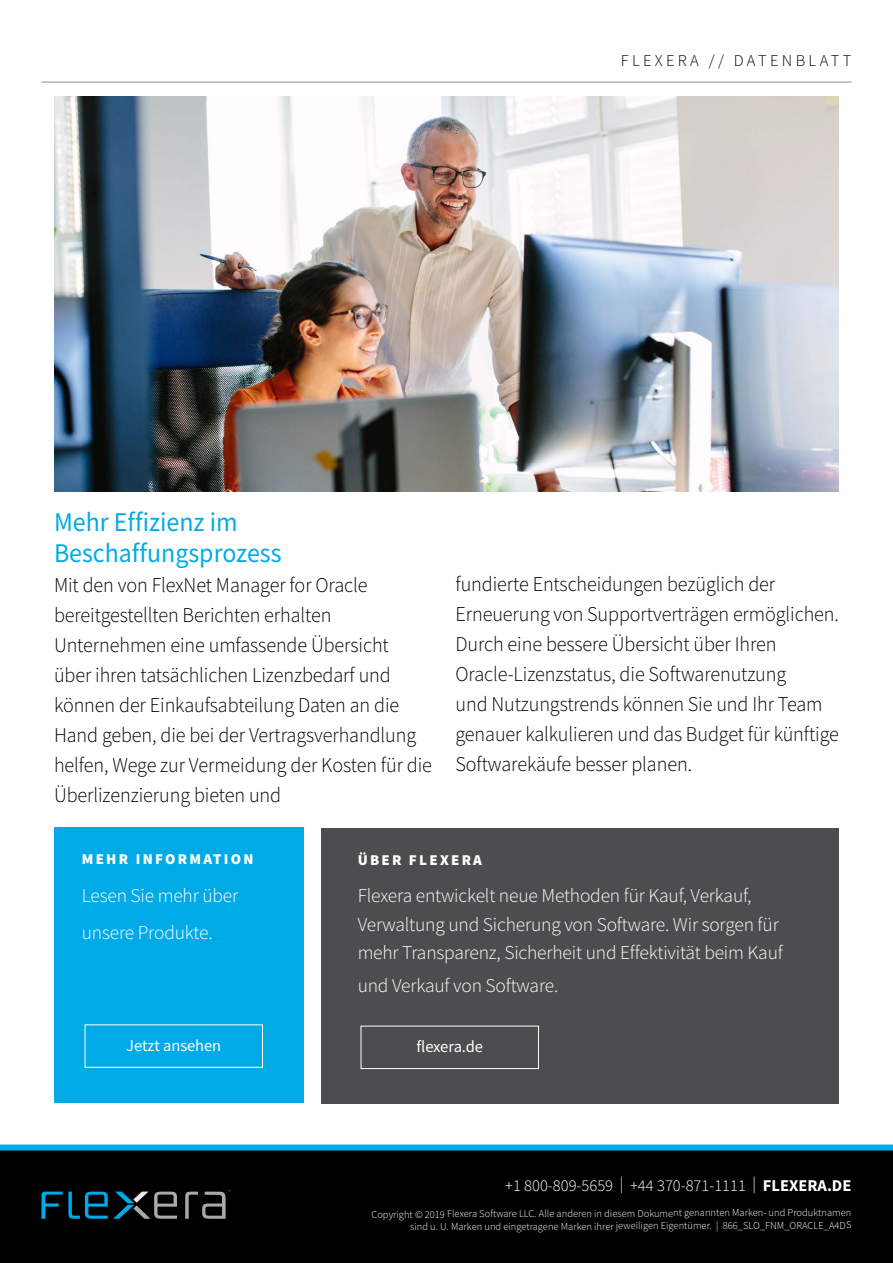
<style>
.page{position:relative;width:893px;height:1263px;background:#fff}
.page>*{position:absolute;margin:0;border:0;box-sizing:border-box;transform-origin:0 0}
.t1{font:27px/31.5px "Source Sans Pro";color:#00aae7;scale:.96 1}
.t2{font:300 21px/30px "Source Sans Pro";letter-spacing:-.005em;color:#000;scale:.96 1}
.t3{font:300 19.5px/28.5px "Source Sans Pro";letter-spacing:-.01em;color:#fff}
.t4{font:300 16.5px "Source Sans Pro";color:#fff}
.t5{font:16.5px "Source Sans Pro";letter-spacing:-.005em;color:#fff}
.t6{font:300 16.5px "Source Sans Pro";letter-spacing:.2em;color:#000}
.t7{font:900 15px "Source Sans Pro";letter-spacing:.15em;color:#fff}
.t8{font:300 10.5px/12.6px "Source Sans Pro";letter-spacing:-.005em;color:#fff;text-align:right}
.s1{font-weight:700}
</style>
<div class="page">
<div style="left:322px;top:828px;width:517px;height:275px;background:#4d4d4f"></div>
<div style="left:54px;top:827px;width:250px;height:276px;background:#00aae7"></div>
<div style="left:85px;top:1024px;width:178px;height:44px;border:1px solid #fff"></div>
<div style="left:361px;top:1026px;width:178px;height:43px;border:1px solid #fff"></div>
<div style="left:0;top:1150px;width:893px;height:113px;background:#000"></div>
<svg style="left:497px;top:1150px;width:396px;height:1px"></svg>
<div style="left:0;top:1144px;width:893px;height:6px;background:#00aae7"></div>
<svg style="left:185px;top:1190px;width:45px;height:29px"></svg>
<svg style="left:41px;top:1191px;width:136px;height:28px"></svg>
<img style="left:54px;top:97px;width:785px;height:395px">
<hr style="left:41px;top:82px;width:810px;height:1px;background:#8a8c8e">
<p class="t6" style="left:621px;top:51px;width:232px">FLEXERA // DATENBLATT</p>
<p class="t1" style="left:54px;top:506px;width:239px">Mehr Effizienz im<br>Beschaffungsprozess</p>
<p class="t2" style="left:54px;top:570px;width:395px">Mit den von FlexNet Manager for Oracle bereitgestellten Berichten erhalten Unternehmen eine umfassende Übersicht<br>über ihren tatsächlichen Lizenzbedarf und können der Einkaufsabteilung Daten an die Hand geben, die bei der Vertragsverhandlung helfen, Wege zur Vermeidung der Kosten für die Überlizenzierung bieten und</p>
<p class="t2" style="left:455px;top:569px;width:401px">fundierte Entscheidungen bezüglich der Erneuerung von Supportverträgen ermöglichen.<br>Durch eine bessere Übersicht über Ihren Oracle-Lizenzstatus, die Softwarenutzung<br>und Nutzungstrends können Sie und Ihr Team genauer kalkulieren und das Budget für künftige Softwarekäufe besser planen.</p>
<p class="t7" style="left:82px;top:849px;width:173px">MEHR INFORMATION</p>
<p class="t3" style="left:82px;top:877px;width:158px;line-height:37.5px">Lesen Sie mehr über unsere Produkte.</p>
<p class="t5" style="left:126px;top:1035px;width:97px">Jetzt ansehen</p>
<p class="t7" style="left:358px;top:849px;width:126px">ÜBER FLEXERA</p>
<p class="t3" style="left:358px;top:881px;width:427px">Flexera entwickelt neue Methoden für Kauf, Verkauf,<br>Verwaltung und Sicherung von Software. Wir sorgen für mehr Transparenz, Sicherheit und Effektivität beim Kauf</p>
<p class="t3" style="left:358px;top:971px;width:202px">und Verkauf von Software.</p>
<p class="t5" style="left:416px;top:1036px;width:68px">flexera.de</p>
<p class="t4" style="left:505px;top:1175px;width:348px">+1 800-809-5659 | +44 370-871-1111 | <span class="s1">FLEXERA.DE</span></p>
<p class="t8" style="left:371px;top:1207px;width:482px">Copyright © 2019 Flexera Software LLC. Alle anderen in diesem Dokument genannten Marken- und Produktnamen sind u. U. Marken und eingetragene Marken ihrer jeweiligen Eigentümer. | 866_SLO_FNM_ORACLE_A4DS</p>
</div>
